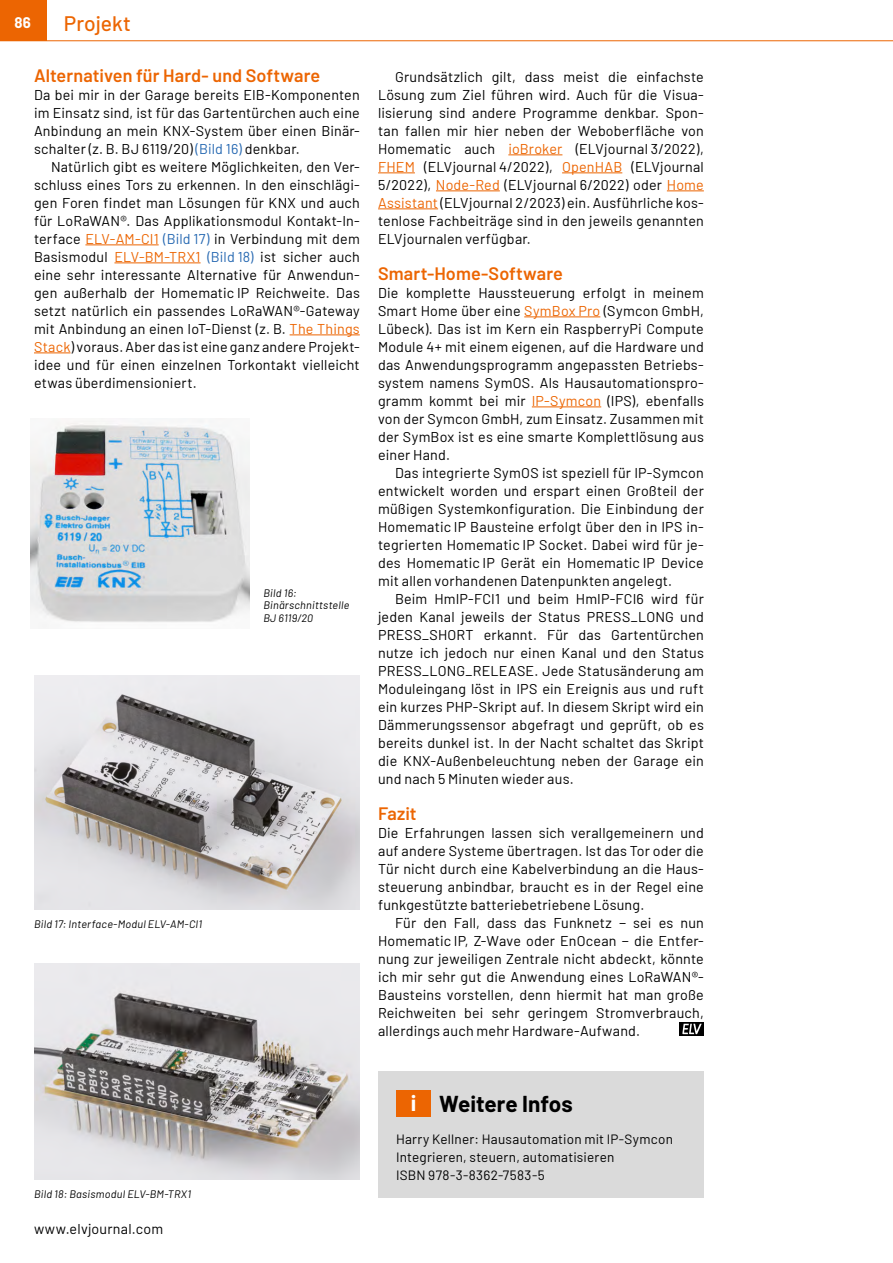
<style>
.page{position:relative;width:893px;height:1263px;background:#fff}
.page>*{position:absolute;margin:0;border:0;box-sizing:border-box;transform-origin:0 0}
.t1{font:700 22.5px "Barlow";color:#000}
.t2{font:500 21px "Barlow";color:#ec6502}
.t3{font:600 18px "Barlow";letter-spacing:.005em;color:#ec6502}
.t4{font:700 15px "Barlow";color:#fff}
.t5{font:14.25px/18px "Barlow";letter-spacing:.015em;color:#000;text-align:justify}
.t6{font:13.5px/18px "Barlow";letter-spacing:.015em;color:#000}
.t7{font:italic 10.8px/12.5px "Barlow";letter-spacing:.02em;color:#000}
.s1{color:#2769b2}
.s2{color:#ec6502}
.s3{font-size:22.05px;color:#fff}
</style>
<div class="page">
<div style="left:0;top:0;width:47px;height:40px;background:#ec6502"></div>
<hr style="left:0;top:40px;width:893px;height:1px;background:#ec6502">
<img style="left:30px;top:419px;width:219px;height:203px">
<hr style="left:85px;top:244px;width:74px;height:1px;background:#ec6502">
<hr style="left:114px;top:262px;width:87px;height:1px;background:#ec6502">
<hr style="left:290px;top:334px;width:70px;height:1px;background:#ec6502">
<hr style="left:34px;top:352px;width:37px;height:1px;background:#ec6502">
<img style="left:34px;top:676px;width:326px;height:234px">
<img style="left:34px;top:964px;width:326px;height:216px">
<hr style="left:508px;top:154px;width:54px;height:1px;background:#ec6502">
<hr style="left:378px;top:172px;width:37px;height:1px;background:#ec6502">
<hr style="left:562px;top:172px;width:60px;height:1px;background:#ec6502">
<hr style="left:436px;top:190px;width:64px;height:1px;background:#ec6502">
<hr style="left:667px;top:190px;width:37px;height:1px;background:#ec6502">
<hr style="left:378px;top:208px;width:60px;height:1px;background:#ec6502">
<hr style="left:524px;top:316px;width:76px;height:1px;background:#ec6502">
<hr style="left:532px;top:406px;width:69px;height:1px;background:#ec6502">
<div style="left:378px;top:1072px;width:326px;height:126px;background:#dadada"></div>
<div style="left:396px;top:1090px;width:35px;height:26px;background:#ec6502"></div>
<svg style="left:680px;top:1022px;width:24px;height:14px"></svg>
<svg style="left:682px;top:1024px;width:20px;height:10px"></svg>
<p class="t4" style="left:14px;top:11px;width:18px">86</p>
<h2 class="t2" style="left:64px;top:8px;width:69px">Projekt</h2>
<p class="t3" style="left:34px;top:62px;width:288px">Alternativen für Hard- und Software</p>
<p class="t5" style="left:34px;top:85px;width:327px">Da bei mir in der Garage bereits EIB-Komponenten im Einsatz sind, ist für das Gartentürchen auch eine Anbindung an mein KNX-System über einen Binär&shy;schalter (z. B. BJ 6119/20) <span class="s1">(Bild 16)</span> denkbar.</p>
<p class="t5" style="left:34px;top:157px;width:327px;text-indent:17px">Natürlich gibt es weitere Möglichkeiten, den Ver&shy;schluss eines Tors zu erkennen. In den einschlägi&shy;gen Foren findet man Lösungen für KNX und auch für LoRaWAN®. Das Applikationsmodul Kontakt-In&shy;terface <span class="s2">ELV-AM-CI1</span> <span class="s1">(Bild 17)</span> in Verbindung mit dem Basismodul <span class="s2">ELV-BM-TRX1</span> <span class="s1">(Bild 18)</span> ist sicher auch eine sehr interessante Alternative für Anwendun&shy;gen außerhalb der Homematic IP Reichweite. Das setzt natürlich ein passendes LoRaWAN®-Gateway mit Anbindung an einen IoT-Dienst (z. B. <span class="s2">The Things Stack</span>) voraus. Aber das ist eine ganz andere Projekt&shy;idee und für einen einzelnen Torkontakt vielleicht etwas überdimensioniert.</p>
<p class="t7" style="left:263px;top:586px;width:88px">Bild 16:<br>Binärschnittstelle<br>BJ 6119/20</p>
<p class="t7" style="left:34px;top:917px;width:170px">Bild 17: Interface-Modul ELV-AM-CI1</p>
<p class="t5" style="left:378px;top:67px;width:327px;text-indent:17px">Grundsätzlich gilt, dass meist die einfachste Lösung zum Ziel führen wird. Auch für die Visua&shy;lisierung sind andere Programme denkbar. Spon&shy;tan fallen mir hier neben der Weboberfläche von Homematic auch <span class="s2">ioBroker</span> (ELVjournal 3/2022), <span class="s2">FHEM</span> (ELVjournal 4/2022), <span class="s2">OpenHAB</span> (ELVjournal 5/2022), <span class="s2">Node-Red</span> (ELVjournal 6/2022) oder <span class="s2">Home Assistant</span> (ELVjournal 2/2023) ein. Ausführliche kos&shy;tenlose Fachbeiträge sind in den jeweils genannten ELVjournalen verfügbar.</p>
<p class="t3" style="left:378px;top:260px;width:186px">Smart-Home-Software</p>
<p class="t5" style="left:378px;top:283px;width:327px">Die komplette Haussteuerung erfolgt in meinem Smart Home über eine <span class="s2">SymBox Pro</span> (Symcon GmbH, Lübeck). Das ist im Kern ein RaspberryPi Compute Module 4+ mit einem eigenen, auf die Hardware und das Anwendungsprogramm angepassten Betriebs&shy;system namens SymOS. Als Hausautomationspro&shy;gramm kommt bei mir <span class="s2">IP-Symcon</span> (IPS), ebenfalls von der Symcon GmbH, zum Einsatz. Zusammen mit der SymBox ist es eine smarte Komplettlösung aus einer Hand.</p>
<p class="t5" style="left:378px;top:463px;width:327px;text-indent:17px">Das integrierte SymOS ist speziell für IP-Symcon entwickelt worden und erspart einen Großteil der müßigen Systemkonfiguration. Die Einbindung der Homematic IP Bausteine erfolgt über den in IPS in&shy;tegrierten Homematic IP Socket. Dabei wird für je&shy;des Homematic IP Gerät ein Homematic IP Device mit allen vorhandenen Datenpunkten angelegt.</p>
<p class="t5" style="left:378px;top:589px;width:327px;text-indent:17px">Beim HmIP-FCI1 und beim HmIP-FCI6 wird für jeden Kanal jeweils der Status PRESS_LONG und PRESS_SHORT erkannt. Für das Gartentürchen nutze ich jedoch nur einen Kanal und den Status PRESS_LONG_RELEASE. Jede Statusänderung am Moduleingang löst in IPS ein Ereignis aus und ruft ein kurzes PHP-Skript auf. In diesem Skript wird ein Dämmerungssensor abgefragt und geprüft, ob es bereits dunkel ist. In der Nacht schaltet das Skript die KNX-Außenbeleuchtung neben der Garage ein und nach 5 Minuten wieder aus.</p>
<p class="t3" style="left:378px;top:800px;width:40px">Fazit</p>
<p class="t5" style="left:378px;top:823px;width:327px">Die Erfahrungen lassen sich verallgemeinern und auf andere Systeme übertragen. Ist das Tor oder die Tür nicht durch eine Kabelverbindung an die Haus&shy;steuerung anbindbar, braucht es in der Regel eine funkgestützte batteriebetriebene Lösung.</p>
<p class="t5" style="left:378px;top:913px;width:327px;text-indent:17px">Für den Fall, dass das Funknetz − sei es nun Homematic IP, Z-Wave oder EnOcean − die Entfer&shy;nung zur jeweiligen Zentrale nicht abdeckt, könnte ich mir sehr gut die Anwendung eines LoRaWAN®- Bausteins vorstellen, denn hiermit hat man große Reichweiten bei sehr geringem Stromverbrauch, allerdings auch mehr Hardware-Aufwand.</p>
<p class="t7" style="left:34px;top:1187px;width:159px">Bild 18: Basismodul ELV-BM-TRX1</p>
<p class="t5" style="left:34px;top:1219px;width:131px">www.elvjournal.com</p>
<h1 class="t1" style="left:411px;top:1087px;width:164px"><span class="s3">i</span> Weitere Infos</h1>
<p class="t6" style="left:396px;top:1129px;width:278px">Harry Kellner: Hausautomation mit IP-Symcon<br>Integrieren, steuern, automatisieren<br>ISBN 978-3-8362-7583-5</p>
</div>
